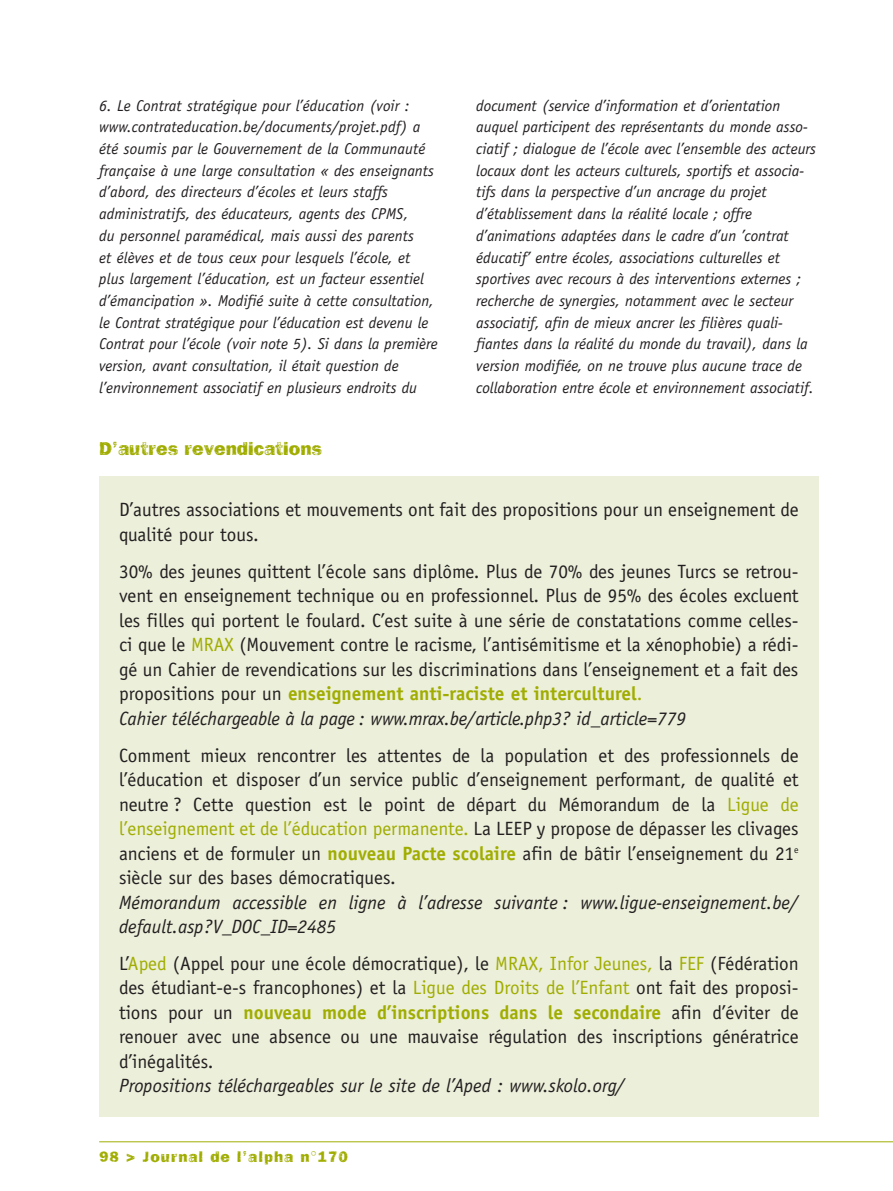
<style>
.page{position:relative;width:893px;height:1191px;background:#fff}
.page>*{position:absolute;margin:0;border:0;box-sizing:border-box;transform-origin:0 0}
.t1{font:19.25px/24.5px "Officina Sans Std";color:#231f20}
.t2{font:italic 19.25px/24.5px "Officina Sans Std";color:#231f20}
.t3{font:19.25px "Frankie";color:#a0ad00}
.t4{font:italic 15.75px/21.7px "Officina Sans Std";color:#231f20}
.t5{font:15.75px "Frankie";letter-spacing:.06em;color:#a0ad00}
.s1{color:#a0ad00}
.s2{font-weight:700;color:#a0ad00}
.s3{font-style:italic}
</style>
<div class="page">
<div style="left:99px;top:476px;width:720px;height:640px;background:#ecefda"></div>
<hr style="left:99px;top:1141px;width:794px;height:1px;background:#a0ad00">
<p class="t4" style="left:99px;top:96px;width:340px">6. Le Contrat stratégique pour l’éducation (voir : www.contrateducation.be/documents/projet.pdf) a été soumis par le Gouvernement de la Communauté française à une large consultation « des enseignants d’abord, des directeurs d’écoles et leurs staffs administratifs, des éducateurs, agents des CPMS,<br>du personnel paramédical, mais aussi des parents<br>et élèves et de tous ceux pour lesquels l’école, et plus largement l’éducation, est un facteur essentiel d’émancipation ». Modifié suite à cette consultation, le Contrat stratégique pour l’éducation est devenu le Contrat pour l’école (voir note 5). Si dans la première version, avant consultation, il était question de l’environnement associatif en plusieurs endroits du</p>
<p class="t4" style="left:476px;top:96px;width:341px">document (service d’information et d’orientation auquel participent des représentants du monde asso&shy;ciatif ; dialogue de l’école avec l’ensemble des acteurs locaux dont les acteurs culturels, sportifs et associa&shy;tifs dans la perspective d’un ancrage du projet d’établissement dans la réalité locale ; offre d’animations adaptées dans le cadre d’un ’contrat éducatif’ entre écoles, associations culturelles et sportives avec recours à des interventions externes ; recherche de synergies, notamment avec le secteur associatif, afin de mieux ancrer les filières quali&shy;fiantes dans la réalité du monde du travail), dans la version modifiée, on ne trouve plus aucune trace de collaboration entre école et environnement associatif.</p>
<p class="t3" style="left:99px;top:442px;width:224px">D’autres revendications</p>
<p class="t1" style="left:119px;top:499px;width:681px">D’autres associations et mouvements ont fait des propositions pour un enseignement de qualité pour tous.</p>
<p class="t1" style="left:119px;top:560px;width:681px">30% des jeunes quittent l’école sans diplôme. Plus de 70% des jeunes Turcs se retrou&shy;vent en enseignement technique ou en professionnel. Plus de 95% des écoles excluent les filles qui portent le foulard. C’est suite à une série de constatations comme celles&shy;ci que le <span class="s1">MRAX</span> (Mouvement contre le racisme, l’antisémi tisme et la xénophobie) a rédi&shy;gé un Cahier de revendications sur les discriminations dans l’enseignement et a fait des propositions pour un <span class="s2">enseignement anti-raciste et interculturel</span><span class="s1">.<br></span><span class="s3">Cahier téléchargeable à la page : www.mrax.be/article.php3? id_article=779</span></p>
<p class="t1" style="left:119px;top:744px;width:681px;text-align:justify">Comment mieux rencontrer les attentes de la population et des professionnels de l’éducation et disposer d’un service public d’enseignement performant, de qualité et neutre ? Cette question est le point de départ du Mémorandum de la <span class="s1">Ligue de l’enseignement et de l’éducation permanente.</span> La LEEP y propose de dépasser les clivages anciens et de formuler un <span class="s2">nouveau Pacte scolaire</span> afin de bâtir l’enseignement du 21<sup>e </sup>siècle sur des bases démocratiques.</p>
<p class="t2" style="left:119px;top:891px;width:681px">Mémorandum accessible en ligne à l’adresse suivante : www.ligue-enseignement.be/ default.asp?V_DOC_ID=2485</p>
<p class="t1" style="left:119px;top:952px;width:681px;text-align:justify">L’<span class="s1">Aped</span> (Appel pour une école démocratique), le <span class="s1">MRAX, Infor Jeunes,</span> la <span class="s1">FEF</span> (Fédération des étudiant-e-s francophones) et la <span class="s1">Ligue des Droits de l’Enfant</span> ont fait des proposi&shy;tions pour un <span class="s2">nouveau mode d’inscriptions dans le secondaire</span> afin d’éviter de renouer avec une absence ou une mauvaise régulation des inscriptions génératrice d’inégalités.</p>
<p class="t2" style="left:119px;top:1075px;width:508px">Propositions téléchargeables sur le site de l’Aped : www.skolo.org/</p>
<p class="t5" style="left:99px;top:1151px;width:250px">98 &gt; Journal de l’alpha n°170</p>
</div>
